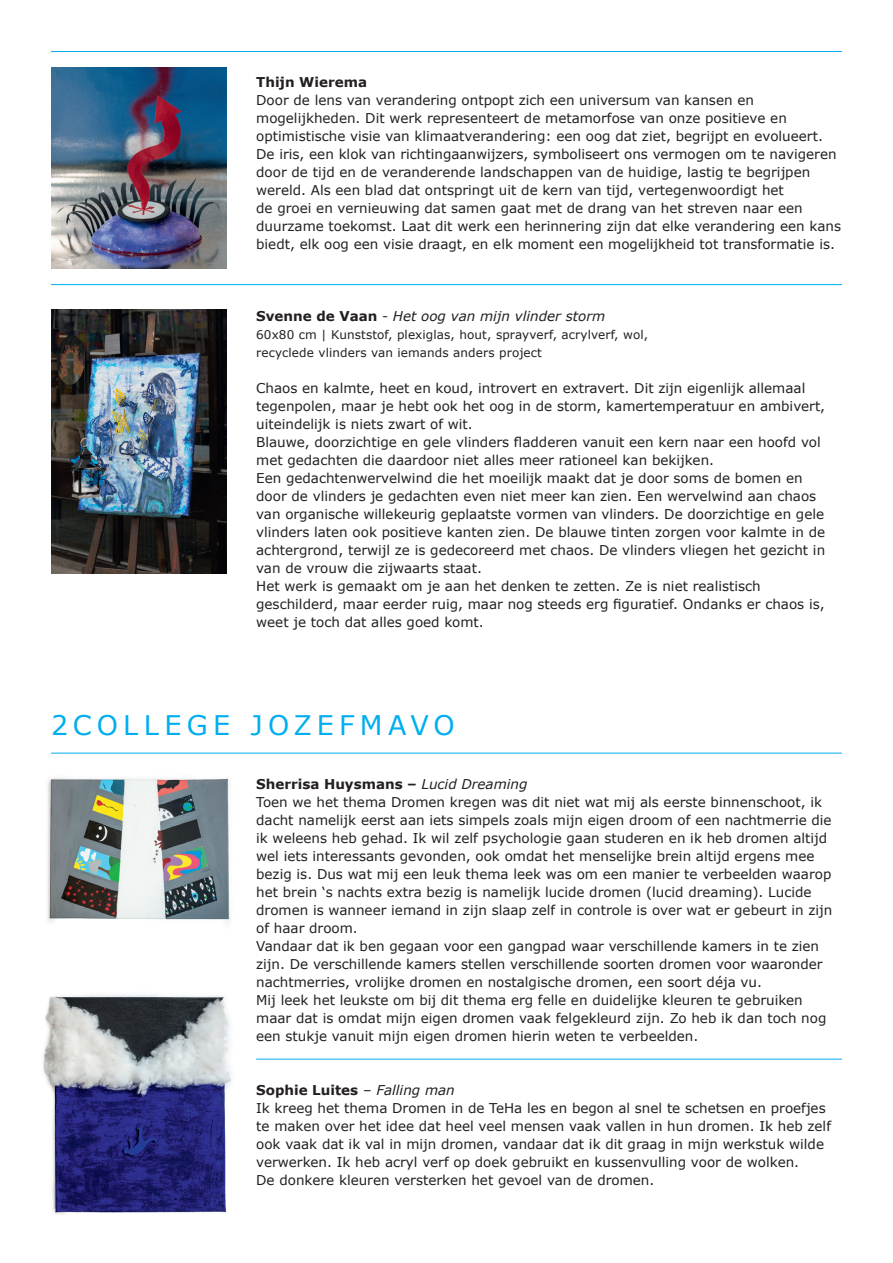
<style>
.page{position:relative;width:893px;height:1263px;background:#fff}
.page>*{position:absolute;margin:0;border:0;box-sizing:border-box;transform-origin:0 0}
.t1{font:27px "Verdana";letter-spacing:.195em;color:#00aeef}
.t2{font:13.5px/18px "Verdana";color:#231f20}
.t3{font:italic 13.5px "Verdana";color:#231f20}
.t4{font:700 13.5px "Verdana";color:#231f20}
.t5{font:12px/18px "Verdana";letter-spacing:.01em;color:#231f20}
.s1{font-weight:700;font-style:normal}
.s2{font-style:normal}
.s3{font-weight:700}
.s4{font-style:italic}
</style>
<div class="page">
<hr style="left:51px;top:284px;width:791px;height:1px;background:#00aeef">
<hr style="left:51px;top:51px;width:791px;height:1px;background:#00aeef">
<hr style="left:51px;top:753px;width:791px;height:1px;background:#00aeef">
<hr style="left:256px;top:1059px;width:586px;height:1px;background:#00aeef">
<img style="left:51px;top:310px;width:175px;height:263px">
<img style="left:51px;top:68px;width:175px;height:200px">
<img style="left:47px;top:778px;width:183px;height:144px">
<img style="left:43px;top:994px;width:189px;height:220px">
<p class="t4" style="left:256px;top:73px;width:112px">Thijn Wierema</p>
<p class="t2" style="left:256px;top:91px;width:586px">Door de lens van verandering ontpopt zich een universum van kansen en mogelijkheden. Dit werk representeert de metamorfose van onze positieve en optimistische visie van klimaatverandering: een oog dat ziet, begrijpt en evolueert.<br>De iris, een klok van richtingaanwijzers, symboliseert ons vermogen om te navigeren door de tijd en de veranderende landschappen van de huidige, lastig te begrijpen wereld. Als een blad dat ontspringt uit de kern van tijd, vertegenwoordigt het<br>de groei en vernieuwing dat samen gaat met de drang van het streven naar een duurzame toekomst. Laat dit werk een herinnering zijn dat elke verandering een kans biedt, elk oog een visie draagt, en elk moment een mogelijkheid tot transformatie is.</p>
<p class="t3" style="left:256px;top:307px;width:351px"><span class="s1">Svenne de Vaan</span> <span class="s2">-</span> Het oog van mijn vlinder storm</p>
<p class="t5" style="left:256px;top:326px;width:394px">60x80 cm | Kunststof, plexiglas, hout, sprayverf, acrylverf, wol, recyclede vlinders van iemands anders project</p>
<p class="t2" style="left:256px;top:379px;width:570px">Chaos en kalmte, heet en koud, introvert en extravert. Dit zijn eigenlijk allemaal tegenpolen, maar je hebt ook het oog in de storm, kamertemperatuur en ambivert, uiteindelijk is niets zwart of wit.<br>Blauwe, doorzichtige en gele vlinders fladderen vanuit een kern naar een hoofd vol met gedachten die daardoor niet alles meer rationeel kan bekijken.<br>Een gedachtenwervelwind die het moeilijk maakt dat je door soms de bomen en door de vlinders je gedachten even niet meer kan zien. Een wervelwind aan chaos van organische willekeurig geplaatste vormen van vlinders. De doorzichtige en gele vlinders laten ook positieve kanten zien. De blauwe tinten zorgen voor kalmte in de achtergrond, terwijl ze is gedecoreerd met chaos. De vlinders vliegen het gezicht in van de vrouw die zijwaarts staat.<br>Het werk is gemaakt om je aan het denken te zetten. Ze is niet realistisch geschilderd, maar eerder ruig, maar nog steeds erg figuratief. Ondanks er chaos is, weet je toch dat alles goed komt.</p>
<h1 class="t1" style="left:51px;top:707px;width:405px">2COLLEGE JOZEFMAVO</h1>
<p class="t2" style="left:256px;top:775px;width:578px"><span class="s3">Sherrisa Huysmans –</span> <span class="s4">Lucid Dreaming<br></span>Toen we het thema Dromen kregen was dit niet wat mij als eerste binnenschoot, ik dacht namelijk eerst aan iets simpels zoals mijn eigen droom of een nachtmerrie die ik weleens heb gehad. Ik wil zelf psychologie gaan studeren en ik heb dromen altijd wel iets interessants gevonden, ook omdat het menselijke brein altijd ergens mee bezig is. Dus wat mij een leuk thema leek was om een manier te verbeelden waarop het brein ‘s nachts extra bezig is namelijk lucide dromen (lucid dreaming). Lucide dromen is wanneer iemand in zijn slaap zelf in controle is over wat er gebeurt in zijn of haar droom.<br>Vandaar dat ik ben gegaan voor een gangpad waar verschillende kamers in te zien zijn. De verschillende kamers stellen verschillende soorten dromen voor waaronder nachtmerries, vrolijke dromen en nostalgische dromen, een soort déja vu.<br>Mij leek het leukste om bij dit thema erg felle en duidelijke kleuren te gebruiken maar dat is omdat mijn eigen dromen vaak felgekleurd zijn. Zo heb ik dan toch nog een stukje vanuit mijn eigen dromen hierin weten te verbeelden.</p>
<p class="t2" style="left:256px;top:1081px;width:576px"><span class="s3">Sophie Luites</span> – <span class="s4">Falling man<br></span>Ik kreeg het thema Dromen in de TeHa les en begon al snel te schetsen en proefjes te maken over het idee dat heel veel mensen vaak vallen in hun dromen. Ik heb zelf ook vaak dat ik val in mijn dromen, vandaar dat ik dit graag in mijn werkstuk wilde verwerken. Ik heb acryl verf op doek gebruikt en kussenvulling voor de wolken.<br>De donkere kleuren versterken het gevoel van de dromen.</p>
</div>
